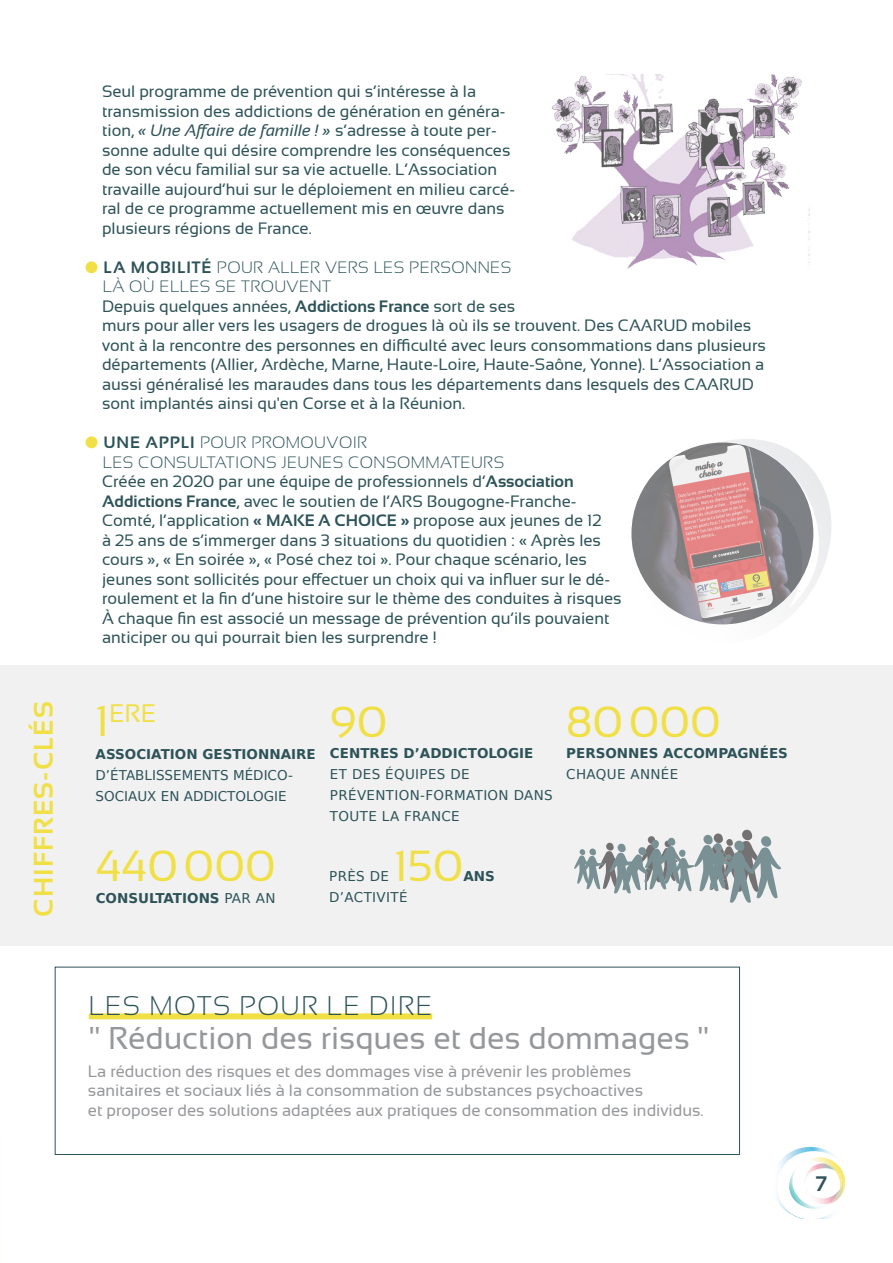
<style>
.page{position:relative;width:893px;height:1263px;background:#fff}
.page>*{position:absolute;margin:0;border:0;box-sizing:border-box;transform-origin:0 0}
.t1{font:43.5px "Sansation";color:#f0e046}
.sous_titre{font:31.5px "Sansation";color:#95979a}
.sous_titre-2{font:300 27px "Sansation";letter-spacing:.05em;color:#2d5358}
.sous_titre-3{font:700 27px "Sansation";letter-spacing:.04em;color:#f0e046}
.t2{font:25.35px "Sansation";color:#f0e046}
.t3{font:700 21px "Sansation";color:#2d5358}
.texte_labeur{font:16.5px/19.5px "Sansation";color:#2d5358}
.texte_labeur-2{font:16.5px "Sansation";color:#95979a}
.Style_de_paragraphe{font:300 16.5px/19.5px "Sansation";letter-spacing:.025em;color:#2d5358}
.t4{font:700 13.5px/21px "DejaVu Sans";color:#2d5358}
.t5{font:13.5px/21px "DejaVu Sans";color:#2d5358}
.t6{font:13.5px/21px "DejaVu Sans";letter-spacing:.025em;color:#2d5358}
.s1{font-style:italic}
.s2{color:#f0e046}
.s3{font-weight:700}
.s4{font-size:43.5px}
.s5{font-weight:400}
</style>
<div class="page">
<img style="left:777px;top:1147px;width:69px;height:72px">
<img style="left:789px;top:1157px;width:56px;height:52px">
<img style="left:825px;top:1163px;width:19px;height:40px">
<div style="left:0;top:665px;width:893px;height:281px;background:#f1f1f2"></div>
<svg style="left:574px;top:830px;width:207px;height:73px"></svg>
<img style="left:552px;top:74px;width:258px;height:195px">
<svg style="left:715px;top:439px;width:116px;height:186px"></svg>
<img style="left:631px;top:442px;width:182px;height:182px">
<div style="left:55px;top:967px;width:685px;height:188px;border:1px solid #2d5358"></div>
<div style="left:89px;top:1013px;width:343px;height:6px;background:#f0e046"></div>
<p class="sous_titre-3" style="left:28px;top:917px;width:217px;rotate:-90deg">CHIFFRES-CLÉS</p>
<p class="texte_labeur" style="left:102px;top:82px;width:414px">Seul programme de prévention qui s’intéresse à la transmission des addictions de génération en généra&shy;tion, <span class="s1">« Une Affaire de famille ! »</span> s’adresse à toute per&shy;sonne adulte qui désire comprendre les conséquences de son vécu familial sur sa vie actuelle. L’Association travaille aujourd’hui sur le déploiement en milieu carcé&shy;ral de ce programme actuellement mis en œuvre dans plusieurs régions de France.</p>
<p class="Style_de_paragraphe" style="left:103px;top:257px;width:410px;text-indent:-18px"><span class="s2">●</span> <span class="s3">LA MOBILITÉ</span> POUR ALLER VERS LES PERSONNES<br>LÀ OÙ ELLES SE TROUVENT</p>
<p class="texte_labeur" style="left:102px;top:296px;width:665px">Depuis quelques années, <span class="s3">Addictions France</span> sort de ses<br>murs pour aller vers les usagers de drogues là où ils se trouvent. Des CAARUD mobiles vont à la rencontre des personnes en difficulté avec leurs consommations dans plusieurs départements (Allier, Ardèche, Marne, Haute-Loire, Haute-Saône, Yonne). L’Association a aussi généralisé les maraudes dans tous les départements dans lesquels des CAARUD sont implantés ainsi qu'en Corse et à la Réunion.</p>
<p class="Style_de_paragraphe" style="left:103px;top:433px;width:403px;text-indent:-18px"><span class="s2">●</span> <span class="s3">UNE APPLI</span> POUR PROMOUVOIR<br>LES CONSULTATIONS JEUNES CONSOMMATEURS</p>
<p class="texte_labeur" style="left:102px;top:472px;width:521px">Créée en 2020 par une équipe de professionnels d’<span class="s3">Association Addictions France</span>, avec le soutien de l’ARS Bougogne-Franche-Comté, l’application <span class="s3">« MAKE A CHOICE »</span> propose aux jeunes de 12<br>à 25 ans de s’immerger dans 3 situations du quotidien : « Après les cours », « En soirée », « Posé chez toi ». Pour chaque scénario, les jeunes sont sollicités pour effectuer un choix qui va influer sur le dé&shy;roulement et la fin d’une histoire sur le thème des conduites à risques À chaque fin est associé un message de prévention qu’ils pouvaient anticiper ou qui pourrait bien les surprendre !</p>
<p class="t2" style="left:96px;top:699px;width:62px"><span class="s4">1</span>ERE</p>
<p class="t5" style="left:96px;top:743px;width:222px"><span class="s3">ASSOCIATION GESTIONNAIRE<br></span>D’ÉTABLISSEMENTS MÉDICO-<br>SOCIAUX EN ADDICTOLOGIE</p>
<p class="t1" style="left:96px;top:842px;width:182px">440000</p>
<p class="t4" style="left:96px;top:887px;width:181px">CONSULTATIONS <span class="s5">PAR AN</span></p>
<p class="t1" style="left:330px;top:697px;width:59px">90</p>
<p class="t4" style="left:330px;top:742px;width:205px">CENTRES D’ADDICTOLOGIE</p>
<p class="t6" style="left:330px;top:763px;width:224px">ET DES ÉQUIPES DE<br>PRÉVENTION-FORMATION DANS<br>TOUTE LA FRANCE</p>
<p class="t1" style="left:394px;top:842px;width:71px">150</p>
<p class="t6" style="left:329px;top:865px;width:61px">PRÈS DE</p>
<p class="t4" style="left:463px;top:865px;width:33px">ANS</p>
<p class="t6" style="left:329px;top:886px;width:80px">D’ACTIVITÉ</p>
<p class="t1" style="left:566px;top:697px;width:156px">80000</p>
<p class="t4" style="left:566px;top:742px;width:223px">PERSONNES ACCOMPAGNÉES<br><span class="s5">CHAQUE ANNÉE</span></p>
<p class="sous_titre-2" style="left:89px;top:990px;width:345px">LES MOTS POUR LE DIRE</p>
<p class="sous_titre" style="left:89px;top:1021px;width:622px">" Réduction des risques et des dommages "</p>
<p class="texte_labeur-2" style="left:88px;top:1062px;width:545px">La réduction des risques et des dommages vise à prévenir les problèmes</p>
<p class="texte_labeur-2" style="left:88px;top:1081px;width:557px">sanitaires et sociaux liés à la consommation de substances psychoactives</p>
<p class="texte_labeur-2" style="left:88px;top:1101px;width:617px">et proposer des solutions adaptées aux pratiques de consommation des individus.</p>
<p class="t3" style="left:815px;top:1172px;width:13px">7</p>
</div>
